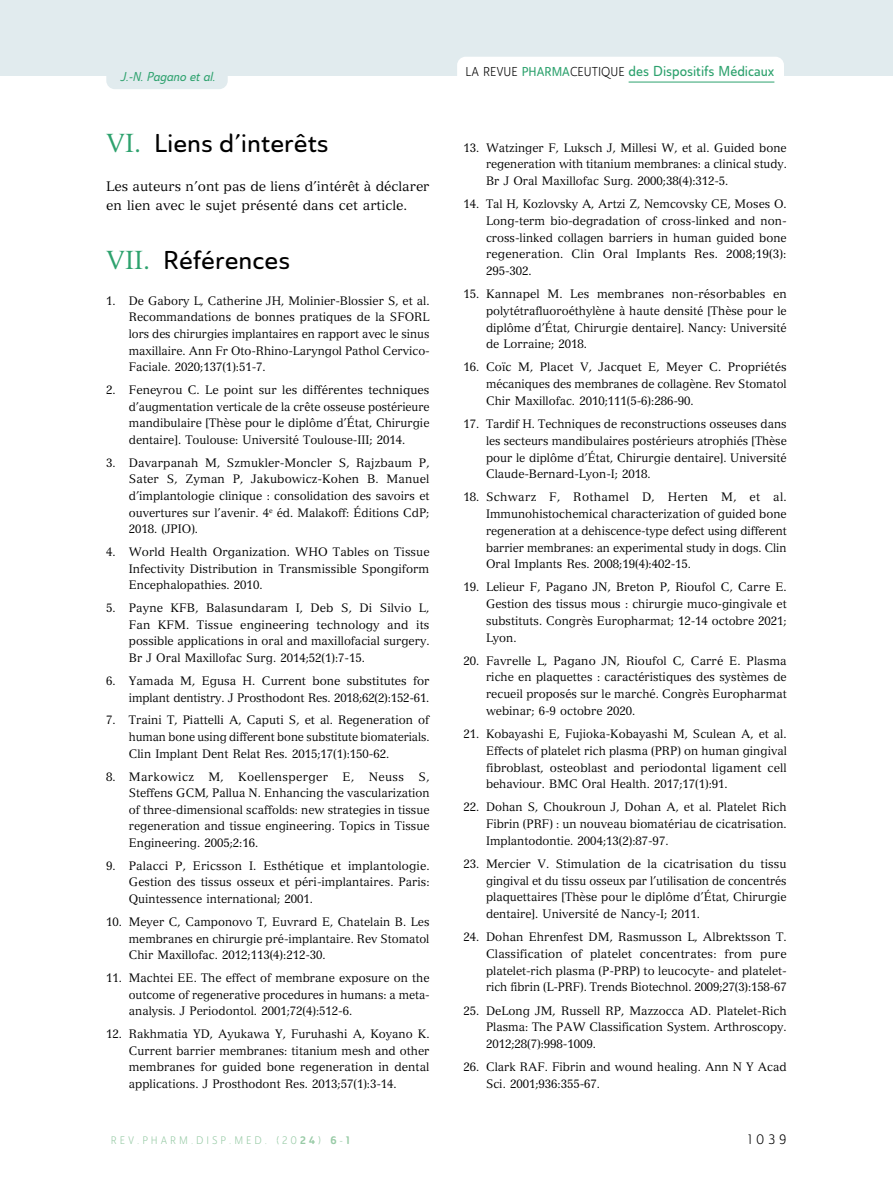
<style>
.page{position:relative;width:893px;height:1191px;background:#fff}
.page>*{position:absolute;margin:0;border:0;box-sizing:border-box;transform-origin:0 0}
.T4__I{font:25.5px "Ainslie Sans Nor Med";color:#000}
.t1{font:14.25px "Ainslie Sans Con Med";color:#2ea26e}
.TEXTE_Courant{font:13.5px/19.5px "Versailles LT Std";color:#000}
.t2{font:13.5px "Ainslie Sans Con Boo";color:#000}
.t3{font:12.75px "Ainslie Sans Con Med It";letter-spacing:-.015em;color:#2ea26e}
.t4{font:12px/16.8px "Versailles LT Std";color:#000;text-align:justify;scale:.95 1}
.t5{font:10.8px "Ainslie Sans Con Boo";letter-spacing:.275em;color:#97caa5}
.s1{font-family:"Versailles LT Std";color:#2ea26e}
.s2{font-family:"Ainslie Sans Con Boo";font-size:12.75px;color:#000}
.s3{font-size:12.75px}
.s4{font-family:"Ainslie Sans Con Bol"}
</style>
<div class="page">
<div style="left:0;top:0;width:893px;height:76px;background:#e1ebee"></div>
<div style="left:457px;top:57px;width:327px;height:35px;background:#fff;border-radius:9px"></div>
<hr style="left:629px;top:82px;width:145px;height:1px;background:#2ea26e">
<div style="left:106px;top:54px;width:122px;height:35px;background:#e1ebee;border-radius:9px"></div>
<p class="t3" style="left:121px;top:68px;width:96px">J.-N. Pagano et al.</p>
<p class="T4__I" style="left:106px;top:127px;width:224px"><span class="s1">VI.</span> Liens d’interêts</p>
<p class="TEXTE_Courant" style="left:106px;top:176px;width:325px">Les auteurs n’ont pas de liens d’intérêt à déclarer en lien avec le sujet présenté dans cet article.</p>
<p class="T4__I" style="left:106px;top:244px;width:185px"><span class="s1">VII.</span> Références</p>
<p class="t4" style="left:129px;top:292px;width:318px;text-indent:-23px">1. De Gabory L, Catherine JH, Molinier-Blossier S, et al.<br>Recommandations de bonnes pratiques de la SFORL lors des chirurgies implantaires en rapport avec le sinus maxillaire. Ann Fr Oto-Rhino-Laryngol Pathol Cervico-Faciale. 2020;137(1):51-7.</p>
<p class="t4" style="left:129px;top:382px;width:318px;text-indent:-23px">2. Feneyrou C. Le point sur les différentes techniques d’augmentation verticale de la crête osseuse postérieure mandibulaire [Thèse pour le diplôme d’État, Chirurgie dentaire]. Toulouse: Université Toulouse-III; 2014.</p>
<p class="t4" style="left:129px;top:454px;width:318px;text-indent:-23px">3. Davarpanah M, Szmukler-Moncler S, Rajzbaum P, Sater S, Zyman P, Jakubowicz-Kohen B. Manuel d’implantologie clinique : consolidation des savoirs et ouvertures sur l’avenir. 4<sup>e</sup> éd. Malakoff: Éditions CdP; 2018. (JPIO).</p>
<p class="t4" style="left:129px;top:543px;width:318px;text-indent:-23px">4. World Health Organization. WHO Tables on Tissue Infectivity Distribution in Transmissible Spongiform Encephalopathies. 2010.</p>
<p class="t4" style="left:129px;top:600px;width:318px;text-indent:-23px">5. Payne KFB, Balasundaram I, Deb S, Di Silvio L, Fan KFM. Tissue engineering technology and its possible applications in oral and maxillofacial surgery.<br>Br J Oral Maxillofac Surg. 2014;52(1):7-15.</p>
<p class="t4" style="left:106px;top:672px;width:342px;text-align:right">6. Yamada M, Egusa H. Current bone substitutes for implant dentistry. J Prosthodont Res. 2018;62(2):152-61.</p>
<p class="t4" style="left:129px;top:712px;width:318px;text-indent:-23px">7. Traini T, Piattelli A, Caputi S, et al. Regeneration of human bone using different bone substitute biomaterials.<br>Clin Implant Dent Relat Res. 2015;17(1):150-62.</p>
<p class="t4" style="left:129px;top:768px;width:318px;text-indent:-23px">8. Markowicz M, Koellensperger E, Neuss S, Steffens GCM, Pallua N. Enhancing the vascularization of three-dimensional scaffolds: new strategies in tissue regeneration and tissue engineering. Topics in Tissue Engineering. 2005;2:16.</p>
<p class="t4" style="left:129px;top:857px;width:318px;text-indent:-23px">9. Palacci P, Ericsson I. Esthétique et implantologie.<br>Gestion des tissus osseux et péri-implantaires. Paris:<br>Quintessence international; 2001.</p>
<p class="t4" style="left:129px;top:913px;width:318px;text-indent:-23px">10. Meyer C, Camponovo T, Euvrard E, Chatelain B. Les membranes en chirurgie pré-implantaire. Rev Stomatol Chir Maxillofac. 2012;113(4):212-30.</p>
<p class="t4" style="left:129px;top:969px;width:318px;text-indent:-23px">11. Machtei EE. The effect of membrane exposure on the outcome of regenerative procedures in humans: a meta&shy;analysis. J Periodontol. 2001;72(4):512-6.</p>
<p class="t4" style="left:129px;top:1025px;width:318px;text-indent:-23px">12. Rakhmatia YD, Ayukawa Y, Furuhashi A, Koyano K.<br>Current barrier membranes: titanium mesh and other membranes for guided bone regeneration in dental applications. J Prosthodont Res. 2013;57(1):3-14.</p>
<p class="t1" style="left:466px;top:62px;width:310px"><span class="s2">LA REVUE</span> <span class="s3">PHARMA</span><span class="s2">CEUTIQUE</span> des Dispositifs Médicaux</p>
<p class="t4" style="left:486px;top:139px;width:318px;text-indent:-23px">13. Watzinger F, Luksch J, Millesi W, et al. Guided bone regeneration with titanium membranes: a clinical study.<br>Br J Oral Maxillofac Surg. 2000;38(4):312-5.</p>
<p class="t4" style="left:486px;top:195px;width:318px;text-indent:-23px">14. Tal H, Kozlovsky A, Artzi Z, Nemcovsky CE, Moses O.<br>Long-term bio-degradation of cross-linked and non&shy;cross-linked collagen barriers in human guided bone regeneration. Clin Oral Implants Res. 2008;19(3):<br>295-302.</p>
<p class="t4" style="left:486px;top:285px;width:318px;text-indent:-23px">15. Kannapel M. Les membranes non-résorbables en polytétrafluoroéthylène à haute densité [Thèse pour le diplôme d’État, Chirurgie dentaire]. Nancy: Université de Lorraine; 2018.</p>
<p class="t4" style="left:486px;top:359px;width:318px;text-indent:-23px">16. Coïc M, Placet V, Jacquet E, Meyer C. Propriétés mécaniques des membranes de collagène. Rev Stomatol Chir Maxillofac. 2010;111(5-6):286-90.</p>
<p class="t4" style="left:486px;top:415px;width:318px;text-indent:-23px">17. Tardif H. Techniques de reconstructions osseuses dans les secteurs mandibulaires postérieurs atrophiés [Thèse pour le diplôme d’État, Chirurgie dentaire]. Université Claude-Bernard-Lyon-I; 2018.</p>
<p class="t4" style="left:486px;top:489px;width:318px;text-indent:-23px">18. Schwarz F, Rothamel D, Herten M, et al.<br>Immunohistochemical characterization of guided bone regeneration at a dehiscence-type defect using different barrier membranes: an experimental study in dogs. Clin Oral Implants Res. 2008;19(4):402-15.</p>
<p class="t4" style="left:486px;top:579px;width:318px;text-indent:-23px">19. Lelieur F, Pagano JN, Breton P, Rioufol C, Carre E.<br>Gestion des tissus mous : chirurgie muco-gingivale et substituts. Congrès Europharmat; 12-14 octobre 2021; Lyon.</p>
<p class="t4" style="left:486px;top:652px;width:318px;text-indent:-23px">20. Favrelle L, Pagano JN, Rioufol C, Carré E. Plasma riche en plaquettes : caractéristiques des systèmes de recueil proposés sur le marché. Congrès Europharmat webinar; 6-9 octobre 2020.</p>
<p class="t4" style="left:486px;top:725px;width:318px;text-indent:-23px">21. Kobayashi E, Fujioka-Kobayashi M, Sculean A, et al.<br>Effects of platelet rich plasma (PRP) on human gingival fibroblast, osteoblast and periodontal ligament cell behaviour. BMC Oral Health. 2017;17(1):91.</p>
<p class="t4" style="left:486px;top:798px;width:318px;text-indent:-23px">22. Dohan S, Choukroun J, Dohan A, et al. Platelet Rich Fibrin (PRF) : un nouveau biomatériau de cicatrisation.<br>Implantodontie. 2004;13(2):87-97.</p>
<p class="t4" style="left:486px;top:855px;width:318px;text-indent:-23px">23. Mercier V. Stimulation de la cicatrisation du tissu gingival et du tissu osseux par l’utilisation de concentrés plaquettaires [Thèse pour le diplôme d’État, Chirurgie dentaire]. Université de Nancy-I; 2011.</p>
<p class="t4" style="left:486px;top:928px;width:318px;text-indent:-23px">24. Dohan Ehrenfest DM, Rasmusson L, Albrektsson T.<br>Classification of platelet concentrates: from pure platelet-rich plasma (P-PRP) to leucocyte- and platelet&shy;rich fibrin (L-PRF). Trends Biotechnol. 2009;27(3):158‑67</p>
<p class="t4" style="left:486px;top:1002px;width:318px;text-indent:-23px">25. DeLong JM, Russell RP, Mazzocca AD. Platelet-Rich Plasma: The PAW Classification System. Arthroscopy.<br>2012;28(7):998-1009.</p>
<p class="t4" style="left:486px;top:1058px;width:318px;text-indent:-23px">26. Clark RAF. Fibrin and wound healing. Ann N Y Acad<br>Sci. 2001;936:355-67.</p>
<p class="t5" style="left:111px;top:1134px;width:241px">REV.PHARM.DISP.MED. (20<span class="s4">24</span>) <span class="s4">6</span>-<span class="s4">1</span></p>
<p class="t2" style="left:748px;top:1130px;width:40px">1039</p>
</div>
